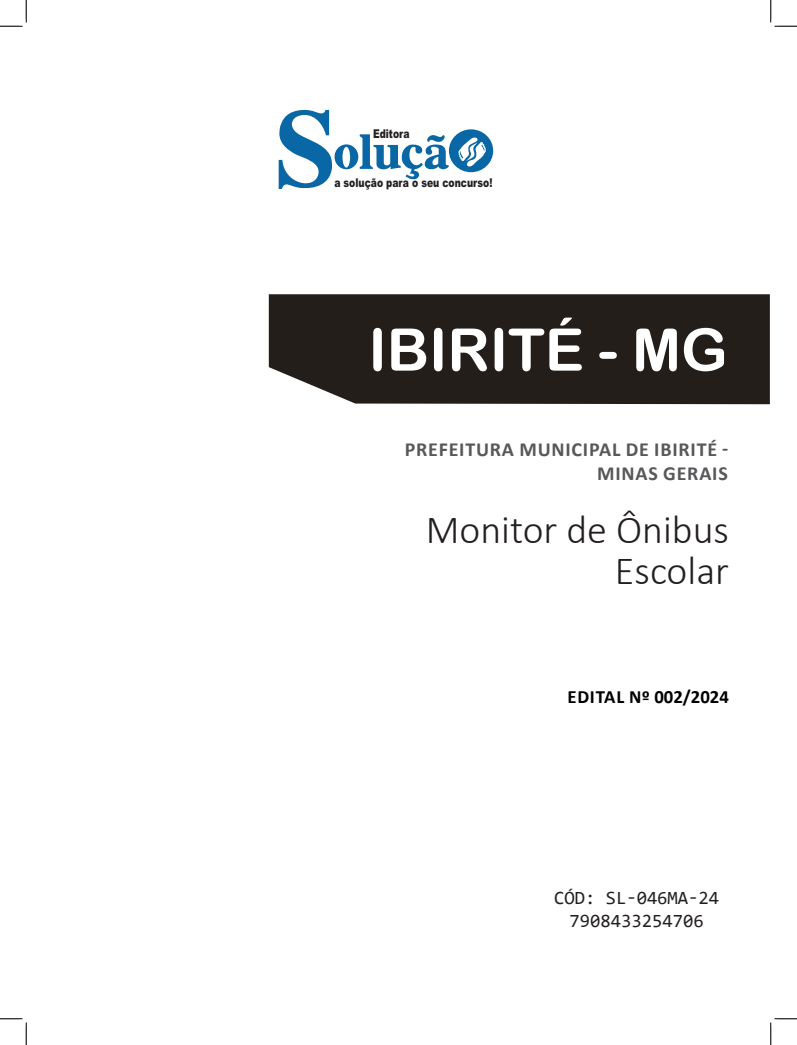
<style>
.page{position:relative;width:797px;height:1045px;background:#fff}
.page>*{position:absolute;margin:0;border:0;box-sizing:border-box;transform-origin:0 0}
.TÍTULO{font:58.75px "Arial Rounded MT Bold";color:#fff}
.CARGO{font:300 40px "Calibri";color:#231f20}
.SUBTÍTULO{font:700 20px "Calibri";letter-spacing:.04em;color:#57585a}
.SKU_CÓD{font:18.75px "Consolas";color:#231f20}
.EDITAL{font:700 18.75px "Calibri";color:#000}
.t1{font:900 12.12px "Arial";color:#231f20;scale:.76 1}
</style>
<div class="page">
<div style="left:269px;top:294px;width:500px;height:110px;background:#241e1b"></div>
<svg style="left:279px;top:110px;width:214px;height:79px"></svg>
<svg style="left:0;top:0;width:27px;height:27px"></svg>
<svg style="left:0;top:1018px;width:27px;height:27px"></svg>
<svg style="left:770px;top:0;width:27px;height:27px"></svg>
<svg style="left:770px;top:1018px;width:27px;height:27px"></svg>
<p class="t1" style="left:373px;top:125px;width:50px">Editora</p>
<p class="t1" style="left:334px;top:174px;width:210px">a solução para o seu concurso!</p>
<p class="TÍTULO" style="left:368px;top:315px;width:361px">IBIRITÉ - MG</p>
<p class="SUBTÍTULO" style="left:405px;top:435px;width:325px">PREFEITURA MUNICIPAL DE IBIRITÉ -</p>
<p class="SUBTÍTULO" style="left:597px;top:459px;width:132px">MINAS GERAIS</p>
<p class="CARGO" style="left:426px;top:504px;width:305px">Monitor de Ônibus</p>
<p class="CARGO" style="left:615px;top:546px;width:115px">Escolar</p>
<p class="EDITAL" style="left:567px;top:683px;width:163px">EDITAL Nº 002/2024</p>
<p class="SKU_CÓD" style="left:554px;top:885px;width:166px">CÓD: SL-046MA-24</p>
<p class="SKU_CÓD" style="left:569px;top:907px;width:136px">7908433254706</p>
</div>
